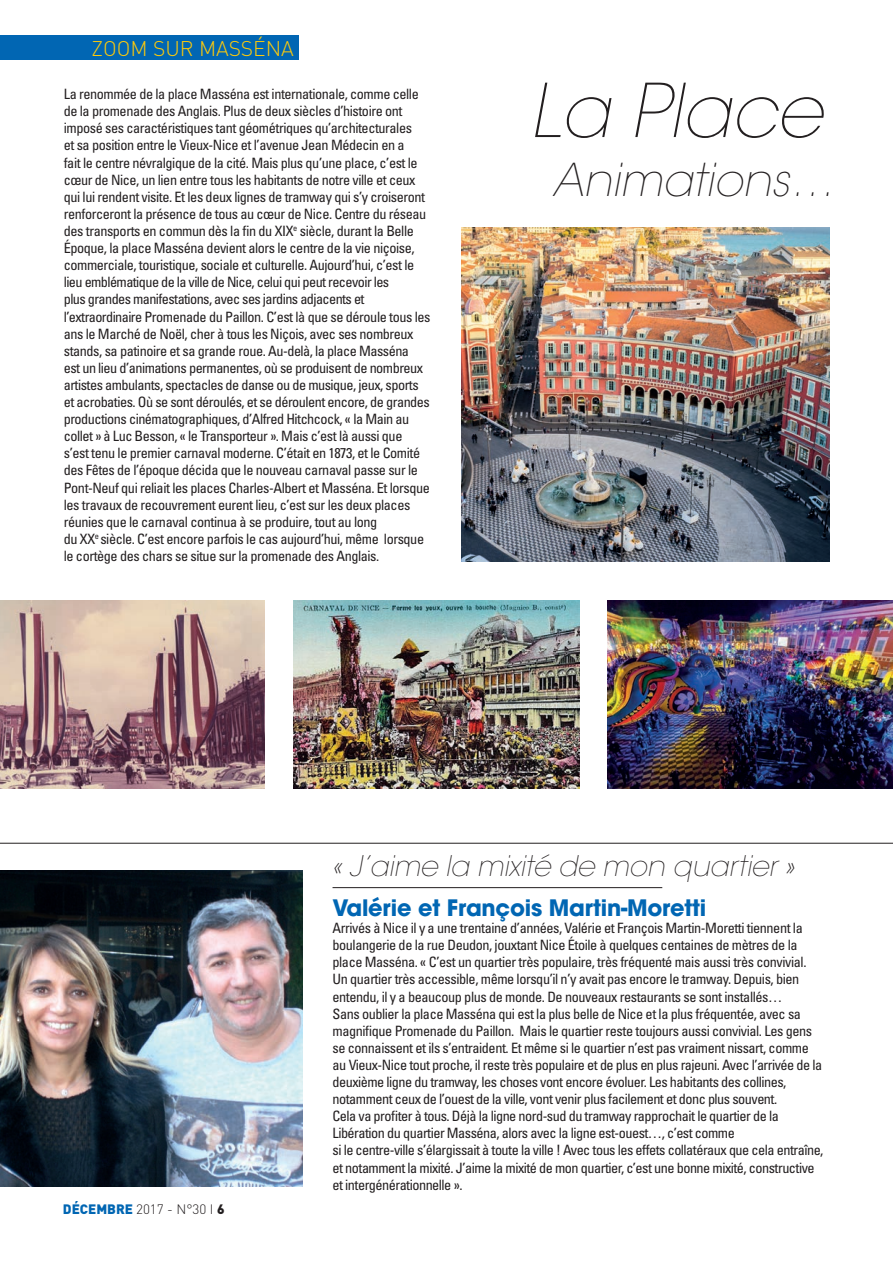
<style>
.page{position:relative;width:893px;height:1263px;background:#fff}
.page>*{position:absolute;margin:0;border:0;box-sizing:border-box;transform-origin:0 0}
.t1{font:italic 200 73.5px "Avant Garde";color:#231f20}
.t2{font:italic 200 45px "Avant Garde";letter-spacing:-.005em;color:#231f20}
.t3{font:italic 200 28.2px "Avant Garde";letter-spacing:-.005em;color:#231f20}
.t4{font:700 22.5px "Avant Garde";letter-spacing:-.01em;color:#0166b3}
.t5{font:300 21px "DIN";color:#feca0a}
.t6{font:condensed 14.25px/17.1px "Univers";letter-spacing:-.03em;color:#231f20}
.t7{font:300 13.5px "DIN";color:#231f20}
.s1{font-weight:900;color:#0166b3}
.s2{font-weight:900}
</style>
<div class="page">
<img style="left:0;top:870px;width:303px;height:317px">
<img style="left:462px;top:227px;width:367px;height:334px">
<img style="left:0;top:600px;width:265px;height:188px">
<img style="left:293px;top:600px;width:286px;height:189px">
<img style="left:607px;top:600px;width:286px;height:189px">
<hr style="left:333px;top:887px;width:329px;height:1px;background:#231f20">
<hr style="left:0;top:843px;width:893px;height:1px;background:#231f20">
<div style="left:0;top:36px;width:298px;height:24px;background:#0166b3"></div>
<h3 class="t5" style="left:92px;top:35px;width:204px">ZOOM SUR MASSÉNA</h3>
<p class="t6" style="left:64px;top:85px;width:368px">La renommée de la place Masséna est internationale, comme celle de la promenade des Anglais. Plus de deux siècles d’histoire ont imposé ses caractéristiques tant géométriques qu’architecturales<br>et sa position entre le Vieux-Nice et l’avenue Jean Médecin en a<br>fait le centre névralgique de la cité. Mais plus qu’une place, c’est le cœur de Nice, un lien entre tous les habitants de notre ville et ceux qui lui rendent visite. Et les deux lignes de tramway qui s’y croiseront renforceront la présence de tous au cœur de Nice. Centre du réseau des transports en commun dès la fin du XIX<sup>e</sup> siècle, durant la Belle Époque, la place Masséna devient alors le centre de la vie niçoise, commerciale, touristique, sociale et culturelle. Aujourd’hui, c’est le lieu emblématique de la ville de Nice, celui qui peut recevoir les<br>plus grandes manifestations, avec ses jardins adjacents et l’extraordinaire Promenade du Paillon. C’est là que se déroule tous les ans le Marché de Noël, cher à tous les Niçois, avec ses nombreux stands, sa patinoire et sa grande roue. Au-delà, la place Masséna<br>est un lieu d’animations permanentes, où se produisent de nombreux artistes ambulants, spectacles de danse ou de musique, jeux, sports et acrobaties. Où se sont déroulés, et se déroulent encore, de grandes productions cinématographiques, d’Alfred Hitchcock, « la Main au collet » à Luc Besson, « le Transporteur ». Mais c’est là aussi que s’est tenu le premier carnaval moderne. C’était en 1873, et le Comité des Fêtes de l’époque décida que le nouveau carnaval passe sur le Pont-Neuf qui reliait les places Charles-Albert et Masséna. Et lorsque les travaux de recouvrement eurent lieu, c’est sur les deux places réunies que le carnaval continua à se produire, tout au long<br>du XX<sup>e</sup> siècle. C’est encore parfois le cas aujourd’hui, même lorsque le cortège des chars se situe sur la promenade des Anglais.</p>
<h1 class="t1" style="left:529px;top:67px;width:294px">La Place</h1>
<h2 class="t2" style="left:553px;top:153px;width:284px">Animations…</h2>
<p class="t7" style="left:63px;top:1201px;width:163px"><span class="s1">DÉCEMBRE</span> 2017 - N°30 I <span class="s2">6</span></p>
<h3 class="t3" style="left:332px;top:849px;width:464px">« J’aime la mixité de mon quartier »</h3>
<h3 class="t4" style="left:333px;top:893px;width:375px">Valérie et François Martin-Moretti</h3>
<p class="t6" style="left:333px;top:919px;width:492px">Arrivés à Nice il y a une trentaine d’années, Valérie et François Martin-Moretti tiennent la boulangerie de la rue Deudon, jouxtant Nice Étoile à quelques centaines de mètres de la place Masséna. « C’est un quartier très populaire, très fréquenté mais aussi très convivial.<br>Un quartier très accessible, même lorsqu’il n’y avait pas encore le tramway. Depuis, bien entendu, il y a beaucoup plus de monde. De nouveaux restaurants se sont installés…<br>Sans oublier la place Masséna qui est la plus belle de Nice et la plus fréquentée, avec sa magnifique Promenade du Paillon. Mais le quartier reste toujours aussi convivial. Les gens se connaissent et ils s’entraident. Et même si le quartier n’est pas vraiment nissart, comme au Vieux-Nice tout proche, il reste très populaire et de plus en plus rajeuni. Avec l’arrivée de la deuxième ligne du tramway, les choses vont encore évoluer. Les habitants des collines, notamment ceux de l’ouest de la ville, vont venir plus facilement et donc plus souvent.<br>Cela va profiter à tous. Déjà la ligne nord-sud du tramway rapprochait le quartier de la Libération du quartier Masséna, alors avec la ligne est-ouest…, c’est comme<br>si le centre-ville s’élargissait à toute la ville ! Avec tous les effets collatéraux que cela entraîne, et notamment la mixité. J’aime la mixité de mon quartier, c’est une bonne mixité, constructive et intergénérationnelle ».</p>
</div>
